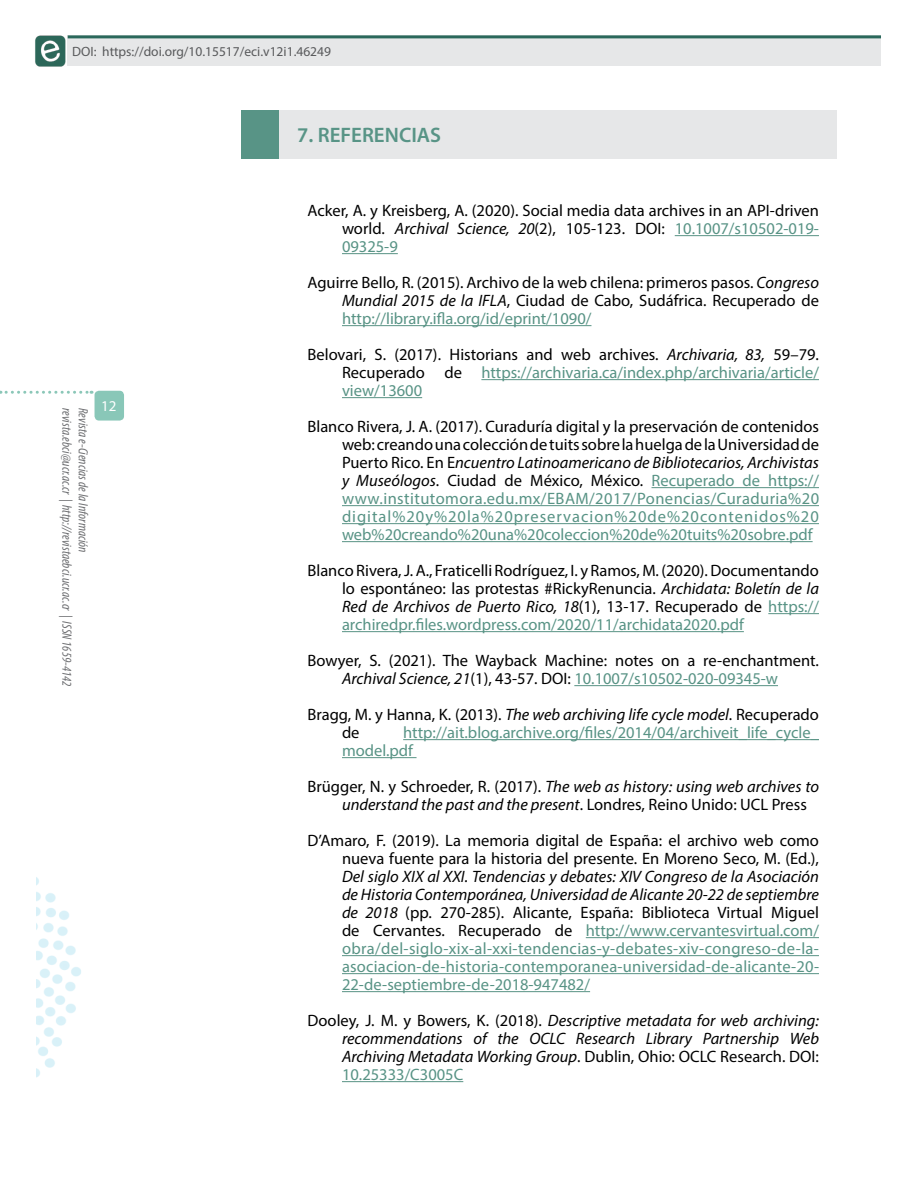
<style>
.page{position:relative;width:918px;height:1188px;background:#fff}
.page>*{position:absolute;margin:0;border:0;box-sizing:border-box;transform-origin:0 0}
.t1{font:600 21px "Myriad Pro";color:#589486}
.t2{font:16.5px/18px "Myriad Pro";color:#000;text-align:justify}
.t3{font:16.5px/18px "Myriad Pro";color:#589385;text-align:justify}
.t4{font:italic 16.5px/18px "Myriad Pro";color:#000}
.t5{font:15px "Myriad Pro";color:#fff}
.t6{font:italic condensed 13.5px "Myriad Pro";color:#6d6e71}
.t7{font:13.5px "Myriad Pro";color:#58595b}
.s1{font-style:italic}
.s2{color:#589385}
.s3{color:#000}
.s4{font-style:italic;color:#000}
.s5{font-style:normal}
.s6{font-style:normal;color:#589385}
</style>
<div class="page">
<img style="left:35px;top:35px;width:33px;height:32px">
<div style="left:68px;top:35px;width:813px;height:31px;background:#e6e7e8"></div>
<hr style="left:68px;top:35px;width:813px;height:3px;background:#2a685b">
<svg style="left:0;top:391px;width:92px;height:3px"></svg>
<div style="left:95px;top:391px;width:29px;height:30px;background:#89c7b8;border-radius:4px"></div>
<img style="left:36px;top:877px;width:45px;height:201px">
<hr style="left:675px;top:235px;width:144px;height:1px;background:#589385">
<hr style="left:342px;top:253px;width:56px;height:1px;background:#589385">
<hr style="left:342px;top:325px;width:249px;height:1px;background:#589385">
<hr style="left:481px;top:379px;width:338px;height:1px;background:#589385">
<hr style="left:342px;top:397px;width:80px;height:1px;background:#589385">
<hr style="left:652px;top:487px;width:167px;height:1px;background:#589385">
<hr style="left:342px;top:505px;width:477px;height:1px;background:#589385">
<hr style="left:342px;top:523px;width:477px;height:1px;background:#589385">
<hr style="left:342px;top:541px;width:471px;height:1px;background:#589385">
<hr style="left:768px;top:613px;width:51px;height:1px;background:#589385">
<hr style="left:342px;top:631px;width:402px;height:1px;background:#589385">
<hr style="left:574px;top:685px;width:204px;height:1px;background:#589385">
<hr style="left:403px;top:739px;width:416px;height:1px;background:#589385">
<hr style="left:342px;top:757px;width:75px;height:1px;background:#589385">
<hr style="left:586px;top:937px;width:233px;height:1px;background:#589385">
<hr style="left:342px;top:955px;width:477px;height:1px;background:#589385">
<hr style="left:342px;top:973px;width:477px;height:1px;background:#589385">
<hr style="left:342px;top:991px;width:248px;height:1px;background:#589385">
<hr style="left:342px;top:1081px;width:121px;height:1px;background:#589385">
<div style="left:242px;top:110px;width:37px;height:49px;background:#589486"></div>
<div style="left:279px;top:110px;width:558px;height:49px;background:#e6e7e8"></div>
<p class="t7" style="left:72px;top:43px;width:260px">DOI: https://doi.org/10.15517/eci.v12i1.46249</p>
<p class="t6" style="left:75px;top:408px;width:280px;rotate:90deg">revista.ebci@ucr.ac.cr | http://revistaebci.ucr.ac.cr | ISSN 1659-4142</p>
<p class="t6" style="left:91px;top:408px;width:146px;rotate:90deg">Revista e-Ciencias de la Información</p>
<p class="t5" style="left:101px;top:397px;width:17px">12</p>
<p class="t1" style="left:297px;top:121px;width:145px">7. REFERENCIAS</p>
<p class="t2" style="left:342px;top:201px;width:479px;text-indent:-35px">Acker, A. y Kreisberg, A. (2020). Social media data archives in an API-driven world. <span class="s1">Archival Science, 20</span>(2), 105-123. DOI: <span class="s2">10.1007/s10502-019- 09325-9</span></p>
<p class="t2" style="left:342px;top:273px;width:479px;text-indent:-35px">Aguirre Bello, R. (2015). Archivo de la web chilena: primeros pasos. <span class="s1">Congreso Mundial 2015 de la IFLA</span>, Ciudad de Cabo, Sudáfrica. Recuperado de <span class="s2">http://library.ifla.org/id/eprint/1090/</span></p>
<p class="t2" style="left:342px;top:345px;width:479px;text-indent:-35px">Belovari, S. (2017). Historians and web archives. <span class="s1">Archivaria, 83,</span> 59–79.<br>Recuperado de <span class="s2">https://archivaria.ca/index.php/archivaria/article/ view/13600</span></p>
<p class="t3" style="left:342px;top:417px;width:479px;text-indent:-35px"><span class="s3">Blanco Rivera, J. A. (2017). Curaduría digital y la preservación de contenidos web: creando una colección de tuits sobre la huelga de la Universidad de Puerto Rico. En E</span><span class="s4">ncuentro Latinoamericano de Bibliotecarios, Archivistas y Museólogos</span><span class="s3">. Ciudad de México, México.</span> Recuperado de https:// www.institutomora.edu.mx/EBAM/2017/Ponencias/Curaduria%20 digital%20y%20la%20preservacion%20de%20contenidos%20 web%20creando%20una%20coleccion%20de%20tuits%20sobre.pdf</p>
<p class="t2" style="left:342px;top:561px;width:479px;text-indent:-35px">Blanco Rivera, J. A., Fraticelli Rodríguez, I. y Ramos, M. (2020). Documentando lo espontáneo: las protestas #RickyRenuncia. <span class="s1">Archidata: Boletín de la Red de Archivos de Puerto Rico, 18</span>(1), 13-17. Recuperado de <span class="s2">https:// archiredpr.files.wordpress.com/2020/11/archidata2020.pdf</span></p>
<p class="t2" style="left:308px;top:651px;width:513px;text-align:center">Bowyer, S. (2021). The Wayback Machine: notes on a re-enchantment.<br><span class="s1">Archival Science, 21</span>(1), 43-57. DOI: <span class="s2">10.1007/s10502-020-09345-w</span></p>
<p class="t2" style="left:342px;top:705px;width:479px;text-indent:-35px">Bragg, M. y Hanna, K. (2013). <span class="s1">The web archiving life cycle model</span>. Recuperado de</p>
<p class="t3" style="left:342px;top:723px;width:479px;text-indent:61px">http://ait.blog.archive.org/files/2014/04/archiveit_life_cycle_ model.pdf</p>
<p class="t4" style="left:342px;top:777px;width:479px;text-indent:-35px"><span class="s5">Brügger, N. y Schroeder, R. (2017).</span> The web as history: using web archives to understand the past and the present<span class="s5">. Londres, Reino Unido: UCL Press</span></p>
<p class="t2" style="left:308px;top:831px;width:513px;text-align:right">D’Amaro, F. (2019). La memoria digital de España: el archivo web como nueva fuente para la historia del presente. En Moreno Seco, M. (Ed.),</p>
<p class="t3" style="left:342px;top:867px;width:479px"><span class="s4">Del siglo XIX al XXI. Tendencias y debates: XIV Congreso de la Asociación de Historia Contemporánea, Universidad de Alicante 20-22 de septiembre de 2018</span> <span class="s3">(pp. 270-285). Alicante, España: Biblioteca Virtual Miguel de Cervantes. Recuperado de</span> http://www.cervantesvirtual.com/ obra/del-siglo-xix-al-xxi-tendencias-y-debates-xiv-congreso-de-la&shy;asociacion-de-historia-contemporanea-universidad-de-alicante-20- 22-de-septiembre-de-2018-947482/</p>
<p class="t4" style="left:342px;top:1011px;width:479px;text-align:justify;text-indent:-35px"><span class="s5">Dooley, J. M. y Bowers, K. (2018).</span> Descriptive metadata for web archiving: recommendations of the OCLC Research Library Partnership Web Archiving Metadata Working Group<span class="s5">. Dublin, Ohio: OCLC Research. DOI:<br></span><span class="s6">10.25333/C3005C</span></p>
</div>
